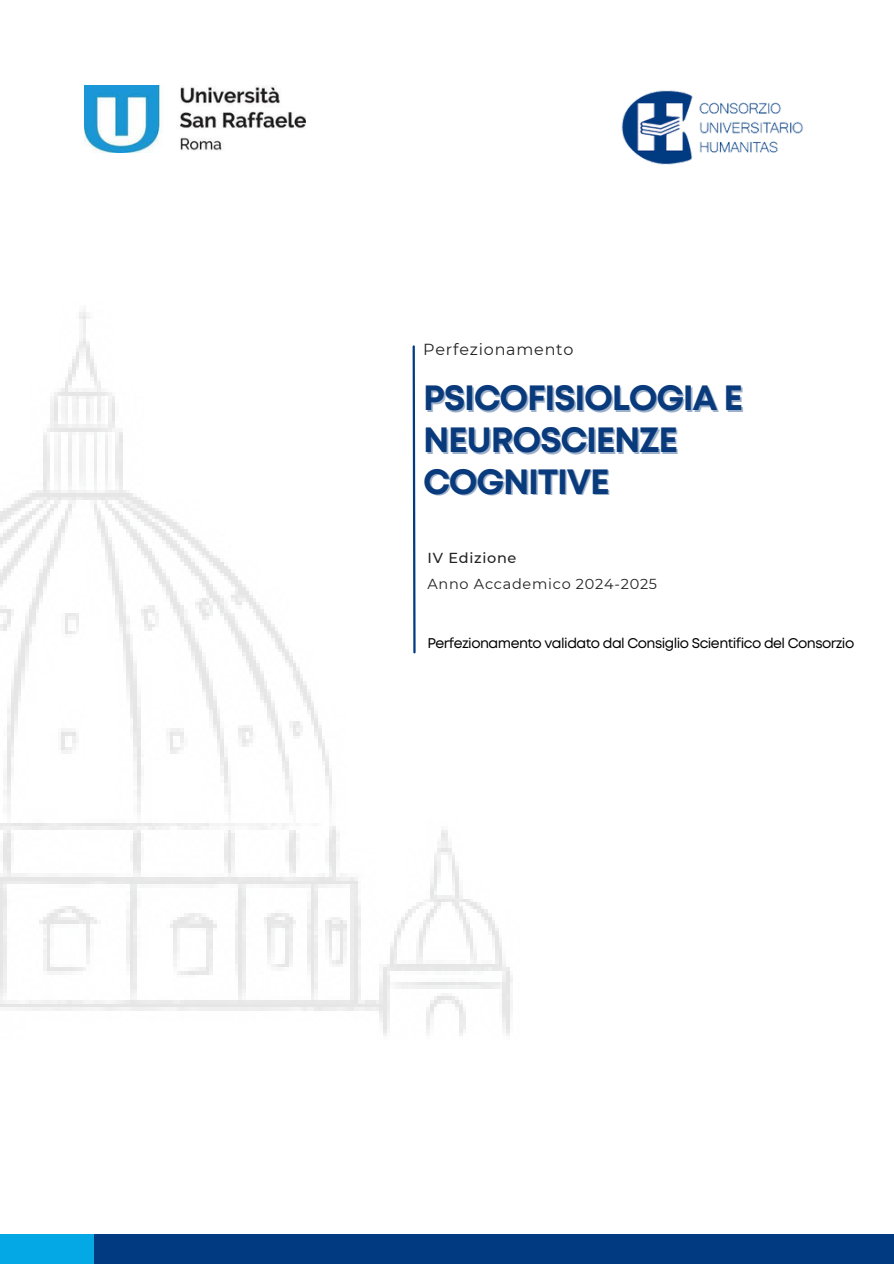
<style>
.page{position:relative;width:894px;height:1264px;background:#fff}
.page>*{position:absolute;margin:0;border:0;box-sizing:border-box;transform-origin:0 0}
.t1{font:700 35.1px "Mont";letter-spacing:-.035em;color:#093a7c}
.t2{font:15.9px "Montserrat";letter-spacing:.05em;color:#222}
.t3{font:14.4px/25.8px "Montserrat";letter-spacing:.05em;color:#222}
.t4{font:14.1px "Mont";letter-spacing:-.04em;color:#000}
.s1{font-weight:500}
</style>
<div class="page">
<img style="left:0;top:312px;width:513px;height:724px">
<div style="left:49px;top:1233px;width:844px;height:30px;background:#013a81"></div>
<div style="left:0;top:1233px;width:93px;height:30px;background:#04a8e5"></div>
<svg style="left:411px;top:344px;width:5px;height:310px"></svg>
<img style="left:621px;top:90px;width:182px;height:75px">
<img style="left:84px;top:85px;width:221px;height:67px">
<p class="t2" style="left:423px;top:340px;width:152px">Perfezionamento</p>
<p class="t1" style="left:423px;top:385px;width:321px">PSICOFISIOLOGIA E</p>
<p class="t1" style="left:423px;top:426px;width:256px">NEUROSCIENZE</p>
<h2 class="t1" style="left:423px;top:468px;width:188px">COGNITIVE</h2>
<h1 class="t3" style="left:427px;top:545px;width:231px"><span class="s1">IV Edizione<br></span>Anno Accademico 2024-2025</h1>
<p class="t4" style="left:427px;top:638px;width:428px">Perfezionamento validato dal Consiglio Scientifico del Consorzio</p>
</div>
